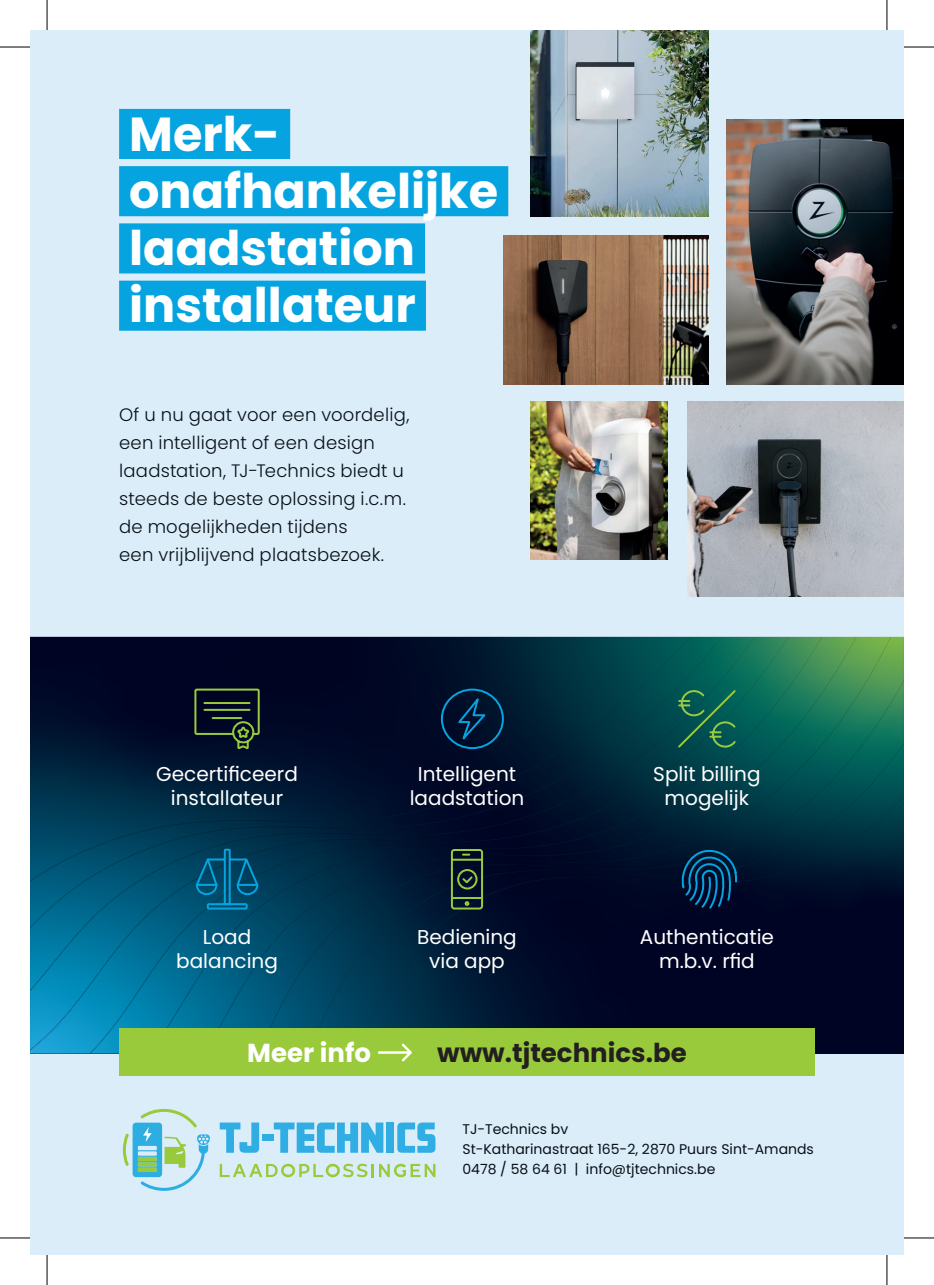
<style>
.page{position:relative;width:934px;height:1285px;background:#fff}
.page>*{position:absolute;margin:0;border:0;box-sizing:border-box;transform-origin:0 0}
.t1{font:700 47.6px/57.2px "Poppins";color:#fff}
.t2{font:700 26px "Poppins";color:#231f20}
.t3{font:700 26px "Poppins";color:#fff}
.t4{font:20px/24px "Poppins";color:#fff;text-align:center}
.t5{font:300 18px/28px "Poppins";letter-spacing:.015em;color:#071017}
.t6{font:14px/20px "Poppins";color:#071017}
</style>
<div class="page">
<div style="left:30px;top:30px;width:873px;height:1225px;background:#dbedf9"></div>
<svg style="left:30px;top:637px;width:157px;height:416px;background:#001431"></svg>
<svg style="left:187px;top:637px;width:716px;height:416px;background:#000d29"></svg>
<img style="left:356px;top:937px;width:69px;height:91px">
<div style="left:440px;top:896px;width:53px;height:43px;background:#00132f"></div>
<div style="left:740px;top:867px;width:78px;height:26px;background:#000e29"></div>
<img style="left:850px;top:805px;width:53px;height:55px">
<img style="left:328px;top:940px;width:46px;height:88px">
<img style="left:373px;top:896px;width:67px;height:45px">
<img style="left:550px;top:867px;width:190px;height:26px">
<img style="left:737px;top:805px;width:113px;height:62px">
<img style="left:864px;top:743px;width:39px;height:62px">
<img style="left:273px;top:944px;width:55px;height:84px">
<img style="left:341px;top:896px;width:59px;height:41px">
<img style="left:687px;top:804px;width:118px;height:59px">
<img style="left:804px;top:742px;width:60px;height:63px">
<img style="left:863px;top:680px;width:40px;height:63px">
<img style="left:219px;top:949px;width:54px;height:79px">
<img style="left:290px;top:896px;width:51px;height:48px">
<div style="left:550px;top:846px;width:134px;height:42px;background:#000d27"></div>
<img style="left:749px;top:776px;width:44px;height:70px">
<img style="left:812px;top:707px;width:38px;height:69px">
<img style="left:856px;top:637px;width:34px;height:70px">
<img style="left:156px;top:966px;width:63px;height:62px">
<img style="left:223px;top:898px;width:67px;height:51px">
<div style="left:550px;top:846px;width:73px;height:41px;background:#000825"></div>
<img style="left:705px;top:776px;width:44px;height:70px">
<img style="left:774px;top:707px;width:38px;height:69px">
<img style="left:821px;top:637px;width:35px;height:70px">
<img style="left:89px;top:964px;width:67px;height:89px">
<img style="left:168px;top:910px;width:55px;height:56px">
<img style="left:298px;top:850px;width:252px;height:46px">
<img style="left:609px;top:775px;width:96px;height:71px">
<img style="left:704px;top:706px;width:70px;height:70px">
<img style="left:773px;top:637px;width:48px;height:70px">
<img style="left:30px;top:971px;width:69px;height:79px">
<img style="left:98px;top:915px;width:70px;height:58px">
<img style="left:260px;top:881px;width:38px;height:17px">
<img style="left:289px;top:774px;width:372px;height:70px">
<img style="left:670px;top:705px;width:66px;height:70px">
<img style="left:754px;top:637px;width:34px;height:69px">
<img style="left:30px;top:928px;width:66px;height:63px">
<img style="left:104px;top:881px;width:103px;height:34px">
<img style="left:203px;top:778px;width:406px;height:72px">
<img style="left:607px;top:707px;width:89px;height:72px">
<img style="left:721px;top:637px;width:33px;height:71px">
<img style="left:30px;top:881px;width:74px;height:47px">
<img style="left:101px;top:811px;width:383px;height:59px">
<img style="left:480px;top:753px;width:121px;height:59px">
<img style="left:600px;top:694px;width:70px;height:60px">
<img style="left:689px;top:637px;width:32px;height:51px">
<img style="left:30px;top:820px;width:330px;height:61px">
<img style="left:342px;top:759px;width:205px;height:61px">
<img style="left:545px;top:697px;width:85px;height:63px">
<img style="left:628px;top:637px;width:61px;height:61px">
<div style="left:119px;top:1028px;width:695px;height:48px;background:#99ca3b"></div>
<svg style="left:378px;top:1043px;width:34px;height:18px"></svg>
<img style="left:687px;top:402px;width:216px;height:195px">
<img style="left:726px;top:119px;width:177px;height:266px">
<img style="left:503px;top:235px;width:204px;height:150px">
<img style="left:530px;top:402px;width:136px;height:157px">
<img style="left:530px;top:30px;width:177px;height:187px">
<svg style="left:193px;top:687px;width:67px;height:64px;background:#1e2e2a"></svg>
<svg style="left:439px;top:687px;width:65px;height:63px;background:#002443"></svg>
<svg style="left:449px;top:848px;width:35px;height:62px;background:#2c432e"></svg>
<svg style="left:680px;top:848px;width:57px;height:62px;background:#012f53"></svg>
<svg style="left:676px;top:688px;width:61px;height:61px;background:#136350"></svg>
<div style="left:119px;top:109px;width:171px;height:50px;background:#05a4e0"></div>
<div style="left:119px;top:166px;width:389px;height:50px;background:#05a4e0"></div>
<div style="left:119px;top:223px;width:306px;height:50px;background:#05a4e0"></div>
<div style="left:119px;top:281px;width:307px;height:50px;background:#05a4e0"></div>
<svg style="left:194px;top:847px;width:66px;height:63px;background:#00567a"></svg>
<svg style="left:220px;top:1163px;width:215px;height:14px"></svg>
<svg style="left:123px;top:1109px;width:87px;height:81px"></svg>
<svg style="left:220px;top:1122px;width:39px;height:30px"></svg>
<div style="left:262px;top:1134px;width:12px;height:7px;background:#30aee3"></div>
<svg style="left:274px;top:1122px;width:109px;height:30px"></svg>
<div style="left:386px;top:1122px;width:8px;height:30px;background:#30aee3"></div>
<svg style="left:397px;top:1122px;width:38px;height:30px"></svg>
<hr style="left:0;top:47px;width:30px;height:1px;background:#000">
<hr style="left:903px;top:47px;width:30px;height:1px;background:#000">
<hr style="left:0;top:1237px;width:30px;height:1px;background:#000">
<hr style="left:903px;top:1237px;width:30px;height:1px;background:#000">
<hr style="left:47px;top:0;width:1px;height:30px;background:#000">
<hr style="left:47px;top:1255px;width:1px;height:30px;background:#000">
<hr style="left:886px;top:0;width:1px;height:30px;background:#000">
<hr style="left:886px;top:1255px;width:1px;height:30px;background:#000">
<h1 class="t1" style="left:129px;top:106px;width:370px">Merk&shy;onafhankelijke laadstation installateur</h1>
<p class="t5" style="left:119px;top:400px;width:292px">Of u nu gaat voor een voordelig, een intelligent of een design laadstation, TJ-Technics biedt u steeds de beste oplossing i.c.m. de mogelijkheden tijdens<br>een vrijblijvend plaatsbezoek.</p>
<p class="t4" style="left:156px;top:762px;width:143px">Gecertificeerd installateur</p>
<p class="t4" style="left:409px;top:762px;width:116px">Intelligent laadstation</p>
<p class="t4" style="left:653px;top:762px;width:109px">Split billing mogelijk</p>
<p class="t4" style="left:176px;top:924px;width:103px">Load balancing</p>
<p class="t4" style="left:417px;top:924px;width:101px">Bediening via app</p>
<p class="t4" style="left:639px;top:924px;width:136px">Authenticatie m.b.v. rfid</p>
<h2 class="t3" style="left:247px;top:1037px;width:125px">Meer info</h2>
<h2 class="t2" style="left:437px;top:1037px;width:251px">www.tjtechnics.be</h2>
<p class="t6" style="left:462px;top:1119px;width:353px">TJ-Technics bv<br>St-Katharinastraat 165-2, 2870 Puurs Sint-Amands<br>0478 / 58 64 61 | info@tjtechnics.be</p>
</div>
